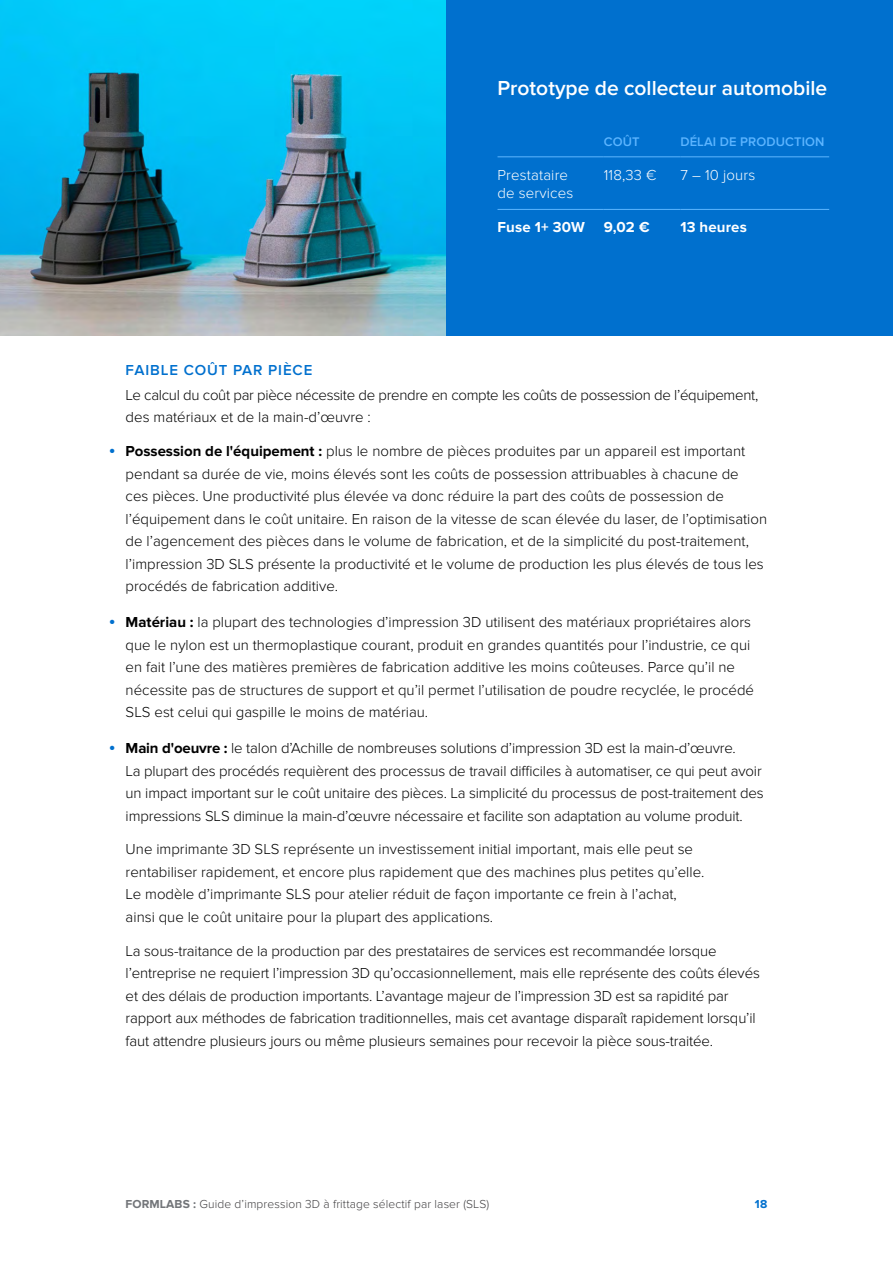
<style>
.page{position:relative;width:893px;height:1263px;background:#fff}
.page>*{position:absolute;margin:0;border:0;box-sizing:border-box;transform-origin:0 0}
.t1{font:600 21px "Proxima Nova";color:#fff}
.t2{font:300 15px/22.5px "Proxima Nova";color:#000}
.t3{font:300 15px/22.5px "Proxima Nova";letter-spacing:-.02em;color:#000}
.t4{font:300 15px/18.3px "Proxima Nova";letter-spacing:.01em;color:#fff}
.t5{font:700 15px "Proxima Nova";letter-spacing:.01em;color:#fff}
.t6{font:600 15px "Proxima Nova";letter-spacing:.06em;color:#0070ce}
.t7{font:600 12.9px "Proxima Nova";letter-spacing:.01em;color:#5db5ff}
.t8{font:300 12px "Proxima Nova";letter-spacing:.01em;color:#414042}
.t9{font:700 12px "Proxima Nova";color:#0070ce}
.s1{font-size:21px;color:#0070ce}
.s2{font-weight:700}
.s3{font-weight:700;color:#727579}
</style>
<div class="page">
<img style="left:0;top:0;width:446px;height:336px">
<div style="left:446px;top:0;width:447px;height:336px;background:#0070ce"></div>
<hr style="left:497px;top:156px;width:107px;height:1px;background:#5db5ff">
<hr style="left:604px;top:156px;width:76px;height:1px;background:#5db5ff">
<hr style="left:680px;top:156px;width:149px;height:1px;background:#5db5ff">
<hr style="left:497px;top:209px;width:107px;height:1px;background:#5db5ff">
<hr style="left:604px;top:209px;width:76px;height:1px;background:#5db5ff">
<hr style="left:680px;top:209px;width:149px;height:1px;background:#5db5ff">
<h1 class="t1" style="left:497px;top:76px;width:331px">Prototype de collecteur automobile</h1>
<p class="t7" style="left:604px;top:134px;width:37px">COÛT</p>
<p class="t7" style="left:680px;top:134px;width:146px">DÉLAI DE PRODUCTION</p>
<p class="t4" style="left:497px;top:166px;width:77px">Prestataire de services</p>
<p class="t4" style="left:604px;top:166px;width:54px">118,33 €</p>
<p class="t4" style="left:680px;top:166px;width:76px">7 – 10 jours</p>
<p class="t5" style="left:497px;top:219px;width:89px">Fuse 1+ 30W</p>
<p class="t5" style="left:604px;top:219px;width:47px">9,02 €</p>
<p class="t5" style="left:680px;top:219px;width:68px">13 heures</p>
<p class="t6" style="left:126px;top:361px;width:188px">FAIBLE COÛT PAR PIÈCE</p>
<p class="t3" style="left:126px;top:384px;width:634px">Le calcul du coût par pièce nécessite de prendre en compte les coûts de possession de l’équipement, des matériaux et de la main-d’œuvre :</p>
<p class="t2" style="left:126px;top:440px;width:643px;text-indent:-17px"><span class="s1">•</span> <span class="s2">Possession de l'équipement :</span> plus le nombre de pièces produites par un appareil est important pendant sa durée de vie, moins élevés sont les coûts de possession attribuables à chacune de<br>ces pièces. Une productivité plus élevée va donc réduire la part des coûts de possession de l’équipement dans le coût unitaire. En raison de la vitesse de scan élevée du laser, de l’optimisation de l’agencement des pièces dans le volume de fabrication, et de la simplicité du post-traitement, l’impression 3D SLS présente la productivité et le volume de production les plus élevés de tous les procédés de fabrication additive.</p>
<p class="t2" style="left:126px;top:611px;width:630px;text-indent:-17px"><span class="s1">•</span> <span class="s2">Matériau :</span> la plupart des technologies d’impression 3D utilisent des matériaux propriétaires alors que le nylon est un thermoplastique courant, produit en grandes quantités pour l’industrie, ce qui en fait l’une des matières premières de fabrication additive les moins coûteuses. Parce qu’il ne nécessite pas de structures de support et qu’il permet l’utilisation de poudre recyclée, le procédé SLS est celui qui gaspille le moins de matériau.</p>
<p class="t2" style="left:126px;top:737px;width:640px;text-indent:-17px"><span class="s1">•</span> <span class="s2">Main d'oeuvre :</span> le talon d’Achille de nombreuses solutions d’impression 3D est la main-d’œuvre.<br>La plupart des procédés requièrent des processus de travail difficiles à automatiser, ce qui peut avoir un impact important sur le coût unitaire des pièces. La simplicité du processus de post-traitement des impressions SLS diminue la main-d’œuvre nécessaire et facilite son adaptation au volume produit.</p>
<p class="t2" style="left:126px;top:838px;width:580px">Une imprimante 3D SLS représente un investissement initial important, mais elle peut se rentabiliser rapidement, et encore plus rapidement que des machines plus petites qu’elle.<br>Le modèle d’imprimante SLS pour atelier réduit de façon importante ce frein à l’achat, ainsi que le coût unitaire pour la plupart des applications.</p>
<p class="t2" style="left:126px;top:939px;width:636px">La sous-traitance de la production par des prestataires de services est recommandée lorsque l’entreprise ne requiert l’impression 3D qu’occasionnellement, mais elle représente des coûts élevés et des délais de production importants. L’avantage majeur de l’impression 3D est sa rapidité par rapport aux méthodes de fabrication traditionnelles, mais cet avantage disparaît rapidement lorsqu’il faut attendre plusieurs jours ou même plusieurs semaines pour recevoir la pièce sous-traitée.</p>
<p class="t8" style="left:125px;top:1197px;width:365px"><span class="s3">FORMLABS :</span> Guide d’impression 3D à frittage sélectif par laser (SLS)</p>
<p class="t9" style="left:755px;top:1197px;width:14px">18</p>
</div>
